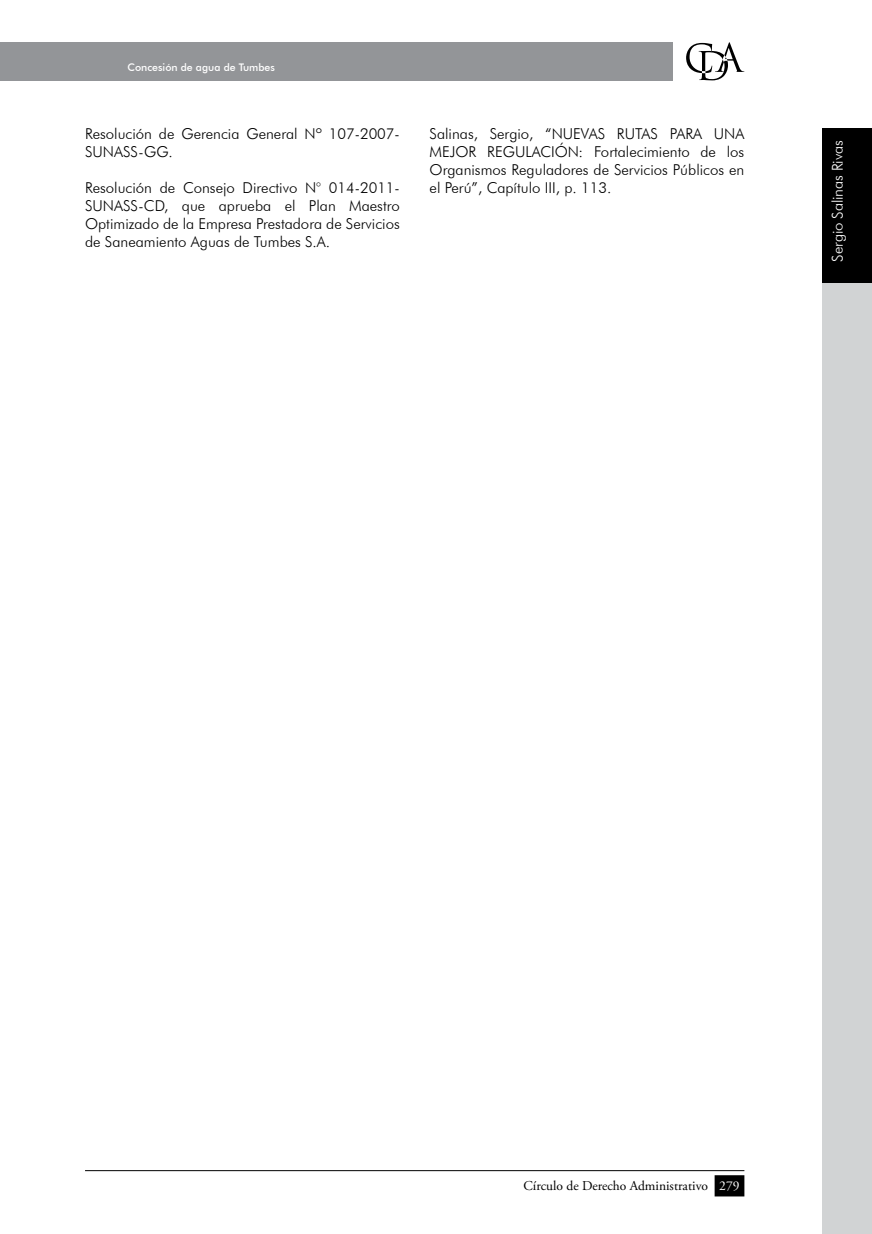
<style>
.page{position:relative;width:872px;height:1234px;background:#fff}
.page>*{position:absolute;margin:0;border:0;box-sizing:border-box;transform-origin:0 0}
.t1{font:300 15px/18px "Futura BT";color:#000;text-align:justify}
.t2{font:300 15px "Futura BT";letter-spacing:-.01em;color:#fff}
.t3{font:13.5px "Adobe Garamond Pro";color:#000}
.t4{font:500 10.5px "Futura BT";color:#fff}
.s1{color:#fff}
</style>
<div class="page">
<div style="left:822px;top:281px;width:50px;height:952px;background:#d1d3d4"></div>
<div style="left:0;top:43px;width:673px;height:38px;background:#939598"></div>
<div style="left:822px;top:128px;width:50px;height:154px;background:#000"></div>
<svg style="left:686px;top:42px;width:58px;height:38px"></svg>
<hr style="left:85px;top:1169px;width:659px;height:1px;background:#000">
<div style="left:715px;top:1175px;width:28px;height:20px;background:#000"></div>
<div style="left:714px;top:1174px;width:30px;height:22px;border:2px solid #000"></div>
<p class="t4" style="left:128px;top:60px;width:149px">Concesión de agua de Tumbes</p>
<p class="t1" style="left:85px;top:125px;width:316px">Resolución de Gerencia General Nº 107-2007-<br>SUNASS-GG.</p>
<p class="t1" style="left:85px;top:179px;width:316px">Resolución de Consejo Directivo N° 014-2011- SUNASS -CD, que aprueba el Plan Maestro Optimizado de la E mpresa Prestadora de Servicios de Saneamiento Aguas de Tumbes S.A.</p>
<p class="t1" style="left:429px;top:125px;width:153px">Salinas, Sergio, “NUEVAS</p>
<p class="t1" style="left:617px;top:125px;width:27px">RUTAS</p>
<p class="t1" style="left:429px;top:125px;width:316px;text-indent:240px">PARA UNA MEJOR REGULACIÓN: Fortalecimiento de los Organismos Reguladores de Servicios Públicos en el Perú”, Capítulo III, p. 113.</p>
<p class="t2" style="left:828px;top:261px;width:123px;rotate:-90deg">Sergio Salinas Rivas</p>
<p class="t3" style="left:523px;top:1176px;width:217px">Círculo de Derecho Administrativo <span class="s1">279</span></p>
</div>
